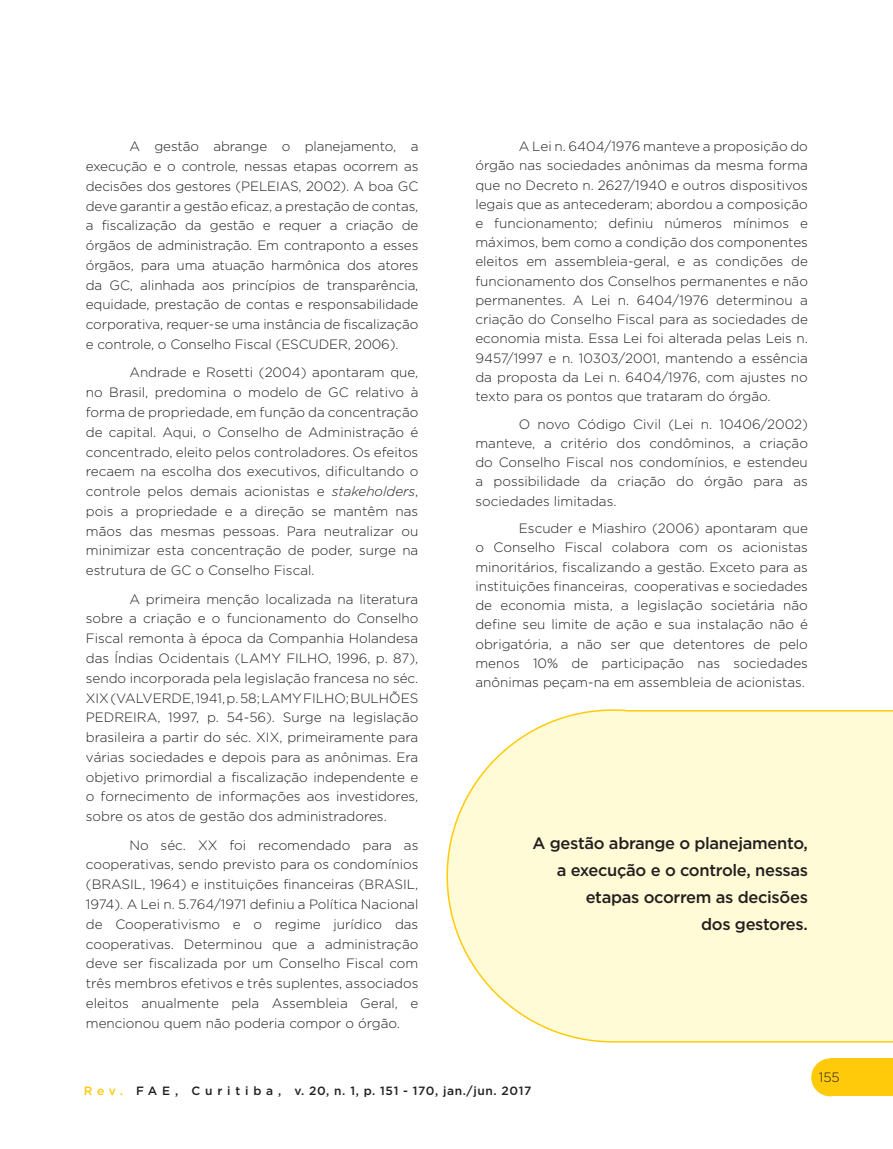
<style>
.page{position:relative;width:893px;height:1149px;background:#fff}
.page>*{position:absolute;margin:0;border:0;box-sizing:border-box;transform-origin:0 0}
.Olho{font:500 16.5px/27px "Gotham";letter-spacing:-.02em;color:#231f20;text-align:right}
.Texto_PN{font:300 13.5px/19.8px "Gotham";color:#231f20;text-align:justify}
.t1{font:500 12px "Gotham";letter-spacing:.05em;color:#231f20}
.s1{font-style:italic}
.s2{color:#feca0a}
</style>
<div class="page">
<div style="left:830px;top:1058px;width:63px;height:37px;background:#feca0a"></div>
<div style="left:811px;top:1058px;width:38px;height:37px;background:#feca0a;border-radius:50%"></div>
<svg style="left:446px;top:709px;width:447px;height:333px;background:#fefad7"></svg>
<p class="Texto_PN" style="left:86px;top:136px;width:334px;text-indent:44px">A gestão abrange o planejamento, a execução e o controle, nessas etapas ocorrem as decisões dos gestores (PELEIAS, 2002). A boa GC deve garantir a gestão eficaz, a prestação de contas, a fiscalização da gestão e requer a criação de órgãos de administração. Em contraponto a esses órgãos, para uma atuação harmônica dos atores da GC, alinhada aos princípios de transparência, equidade, prestação de contas e responsabilidade corporativa, requer-se uma instância de fiscalização e controle, o Conselho Fiscal (ESCUDER, 2006).</p>
<p class="Texto_PN" style="left:86px;top:362px;width:334px;text-indent:44px">Andrade e Rosetti (2004) apontaram que, no Brasil, predomina o modelo de GC relativo à forma de propriedade, em função da concentração de capital. Aqui, o Conselho de Administração é concentrado, eleito pelos controladores. Os efeitos recaem na escolha dos executivos, dificultando o controle pelos demais acionistas e <span class="s1">stakeholders</span>, pois a propriedade e a direção se mantêm nas mãos das mesmas pessoas. Para neutralizar ou minimizar esta concentração de poder, surge na estrutura de GC o Conselho Fiscal.</p>
<p class="Texto_PN" style="left:86px;top:588px;width:334px;text-indent:44px">A primeira menção localizada na literatura sobre a criação e o funcionamento do Conselho Fiscal remonta à época da Companhia Holandesa das Índias Ocidentais (LAMY FILHO, 1996, p. 87), sendo incorporada pela legislação francesa no séc.<br>XIX (VALVERDE, 1941, p. 58; LAMY FILHO; BULHÕES PEDREIRA, 1997, p. 54-56). Surge na legislação brasileira a partir do séc. XIX, primeiramente para várias sociedades e depois para as anônimas. Era objetivo primordial a fiscalização independente e o fornecimento de informações aos investidores, sobre os atos de gestão dos administradores.</p>
<p class="Texto_PN" style="left:86px;top:834px;width:334px;text-indent:44px">No séc. XX foi recomendado para as cooperativas, sendo previsto para os condomínios (BRASIL, 1964) e instituições financeiras (BRASIL, 1974). A Lei n. 5.764/1971 definiu a Política Nacional de Cooperativismo e o regime jurídico das cooperativas. Determinou que a administração deve ser fiscalizada por um Conselho Fiscal com três membros efetivos e três suplentes, associados eleitos anualmente pela Assembleia Geral, e mencionou quem não poderia compor o órgão.</p>
<p class="Texto_PN" style="left:475px;top:136px;width:334px;line-height:19.2px;text-indent:44px">A Lei n. 6404/1976 manteve a proposição do órgão nas sociedades anônimas da mesma forma que no Decreto n. 2627/1940 e outros dispositivos legais que as antecederam; abordou a composição e funcionamento; definiu números mínimos e máximos, bem como a condição dos componentes eleitos em assembleia-geral, e as condições de funcionamento dos Conselhos permanentes e não permanentes. A Lei n. 6404/1976 determinou a criação do Conselho Fiscal para as sociedades de economia mista. Essa Lei foi alterada pelas Leis n.<br>9457/1997 e n. 10303/2001, mantendo a essência da proposta da Lei n. 6404/1976, com ajustes no texto para os pontos que trataram do órgão.</p>
<p class="Texto_PN" style="left:475px;top:414px;width:334px;line-height:19.2px;text-indent:44px">O novo Código Civil (Lei n. 10406/2002) manteve, a critério dos condôminos, a criação do Conselho Fiscal nos condomínios, e estendeu a possibilidade da criação do órgão para as sociedades limitadas.</p>
<p class="Texto_PN" style="left:475px;top:518px;width:334px;line-height:19.2px;text-indent:44px">Escuder e Miashiro (2006) apontaram que o Conselho Fiscal colabora com os acionistas minoritários, fiscalizando a gestão. Exceto para as instituições financeiras, cooperativas e sociedades de economia mista, a legislação societária não define seu limite de ação e sua instalação não é obrigatória, a não ser que detentores de pelo menos 10% de participação nas sociedades anônimas peçam-na em assembleia de acionistas.</p>
<p class="Olho" style="left:533px;top:829px;width:277px">A gestão abrange o planejamento, a execução e o controle, nessas etapas ocorrem as decisões<br>dos gestores.</p>
<p class="t1" style="left:84px;top:1083px;width:449px"><span class="s2">R e v .</span> F A E , C u r i t i b a , v. 20, n. 1, p. 151 - 170, jan./jun. 2017</p>
<p class="Texto_PN" style="left:819px;top:1067px;width:22px">155</p>
</div>
